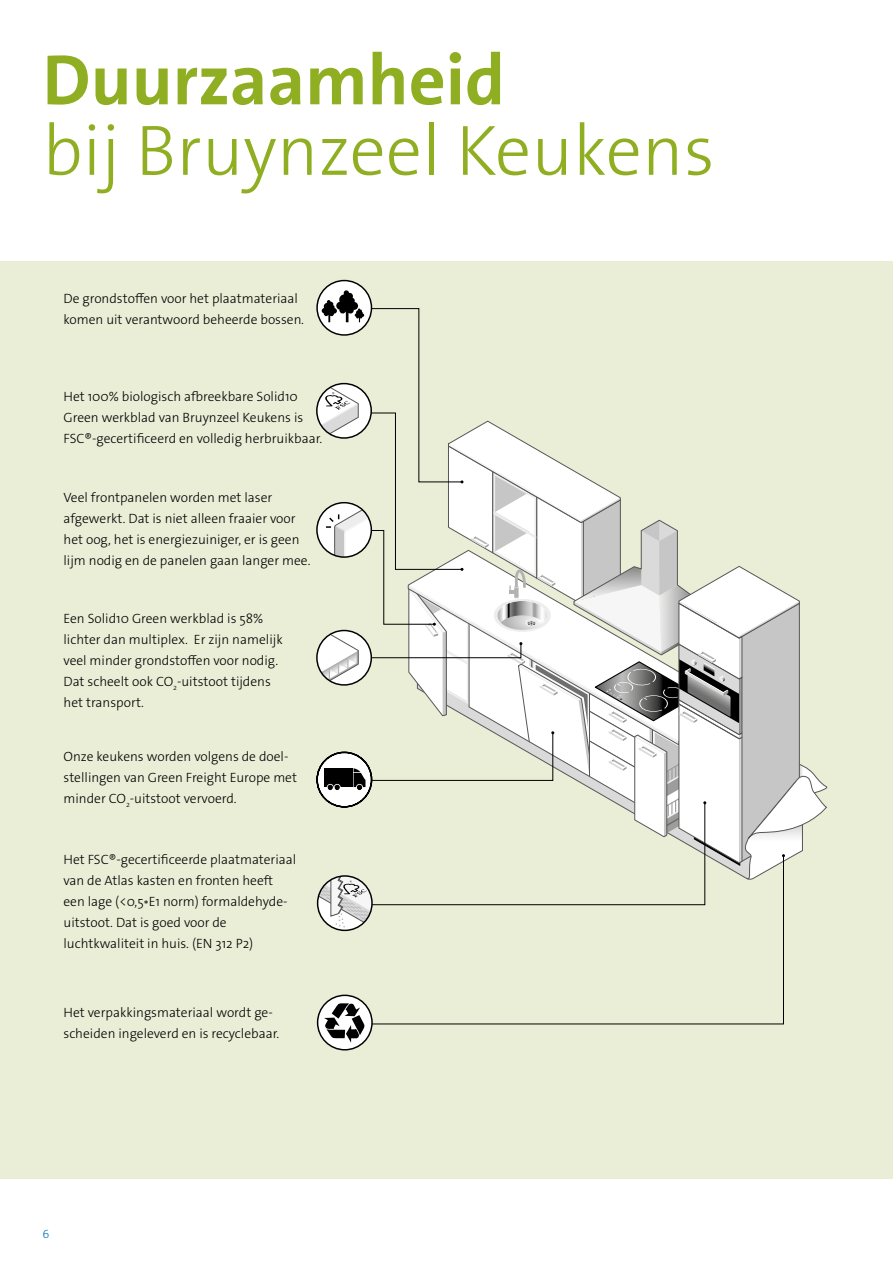
<style>
.page{position:relative;width:893px;height:1263px;background:#fff}
.page>*{position:absolute;margin:0;border:0;box-sizing:border-box;transform-origin:0 0}
.t1{font:300 72px "The Sans Os F";color:#90ae21}
.t2{font:700 72px "The Sans Os F";color:#90ae21}
.t3{font:300 13.5px/21px "The Sans Os F";color:#000}
.t4{font:300 12px "The Sans Os F";color:#0077be}
</style>
<div class="page">
<div style="left:0;top:261px;width:893px;height:917px;background:#eaeed7"></div>
<svg style="left:373px;top:942px;width:411px;height:83px"></svg>
<svg style="left:316px;top:280px;width:512px;height:662px"></svg>
<svg style="left:316px;top:994px;width:57px;height:56px"></svg>
<h1 class="t2" style="left:43px;top:34px;width:464px">Duurzaamheid</h1>
<h1 class="t1" style="left:43px;top:104px;width:674px">bij Bruynzeel Keukens</h1>
<p class="t3" style="left:64px;top:288px;width:242px">De grondstoffen voor het plaatmateriaal komen uit verantwoord beheerde bossen.</p>
<p class="t3" style="left:64px;top:386px;width:260px">Het 100% biologisch afbreekbare Solid10<br>Green werkblad van Bruynzeel Keukens is<br>FSC®-gecertificeerd en volledig herbruikbaar.</p>
<p class="t3" style="left:64px;top:487px;width:249px">Veel frontpanelen worden met laser afgewerkt. Dat is niet alleen fraaier voor het oog, het is energiezuiniger, er is geen lijm nodig en de panelen gaan langer mee.</p>
<p class="t3" style="left:64px;top:608px;width:221px">Een Solid10 Green werkblad is 58% lichter dan multiplex. Er zijn namelijk veel minder grondstoffen voor nodig.<br>Dat scheelt ook CO<sub>2</sub>-uitstoot tijdens het transport.</p>
<p class="t3" style="left:64px;top:745px;width:235px">Onze keukens worden volgens de doel&shy;stellingen van Green Freight Europe met minder CO<sub>2</sub>-uitstoot vervoerd.</p>
<p class="t3" style="left:64px;top:849px;width:234px">Het FSC®-gecertificeerde plaatmateriaal van de Atlas kasten en fronten heeft een lage (&lt;0,5*E1 norm) formaldehyde&shy;uitstoot. Dat is goed voor de luchtkwaliteit in huis. (EN 312 P2)</p>
<p class="t3" style="left:64px;top:1001px;width:217px">Het verpakkingsmateriaal wordt ge&shy;scheiden ingeleverd en is recyclebaar.</p>
<p class="t4" style="left:43px;top:1226px;width:8px">6</p>
</div>
